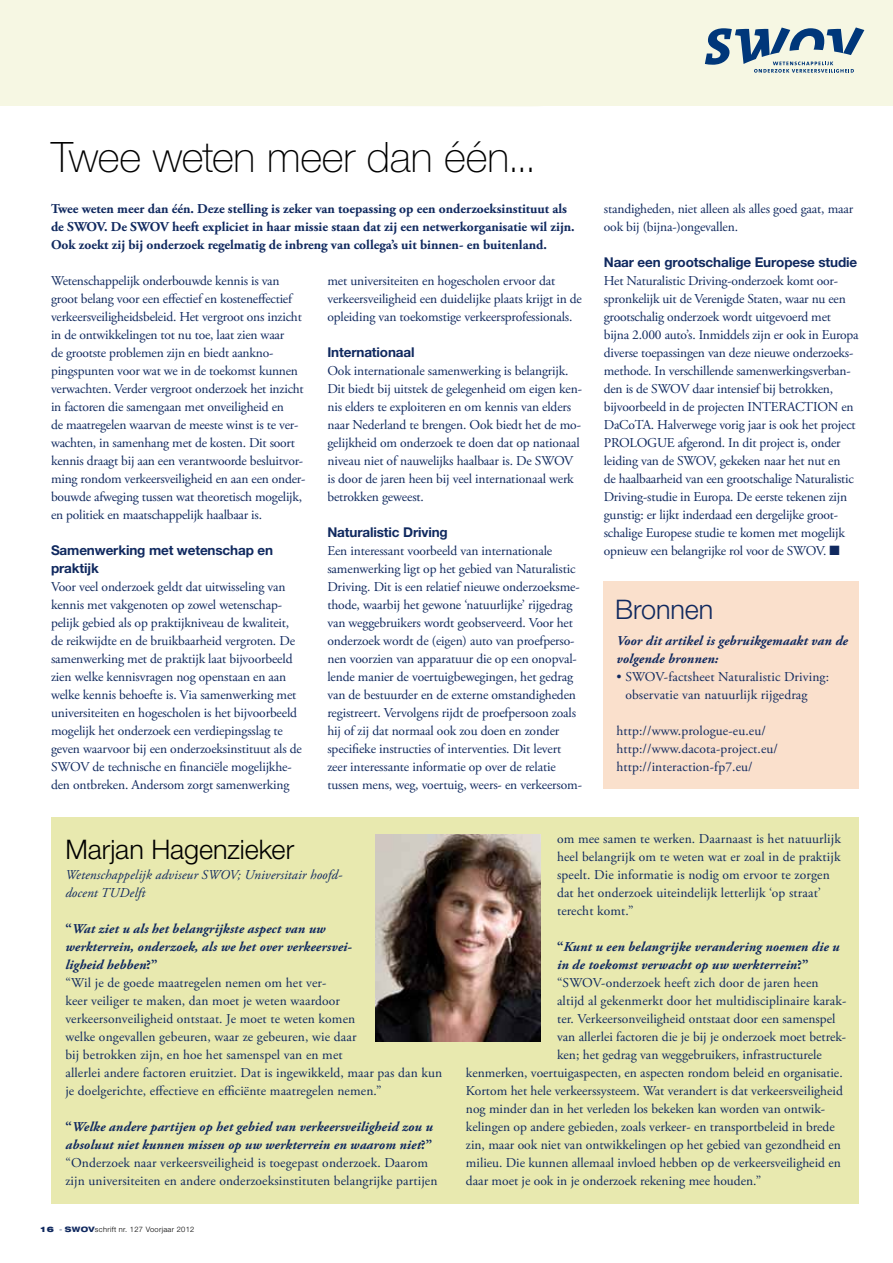
<style>
.page{position:relative;width:893px;height:1263px;background:#fff}
.page>*{position:absolute;margin:0;border:0;box-sizing:border-box;transform-origin:0 0}
.t1{font:100 42px "Helvetica Neue CE";letter-spacing:-.005em;color:#000}
.t2{font:300 27px "Helvetica Neue CE";color:#000}
.t3{font:300 27px "Helvetica Neue CE";letter-spacing:-.005em;color:#10295f}
.t4{font:13.5px/18px "Adobe Garamond Pro";letter-spacing:-.01em;color:#10295f}
.t5{font:13.5px/18px "Adobe Garamond Pro";letter-spacing:.01em;color:#10295f}
.t6{font:700 13.5px/18px "Adobe Garamond Pro";color:#10295f}
.t7{font:italic 700 13.5px/18px "Adobe Garamond Pro";letter-spacing:.01em;color:#10295f}
.t8{font:700 13.5px/18px "Helvetica Neue CE";letter-spacing:-.01em;color:#10295f}
.t9{font:italic 13.5px/18px "Adobe Garamond Pro";letter-spacing:.01em;color:#10295f}
.t10{font:300 7.5px "Helvetica Neue CE";letter-spacing:.04em;color:#000}
.s1{font-weight:700}
.s2{font-weight:700;font-style:italic}
.s3{font-family:"Helvetica Neue";font-weight:900;font-stretch:expanded;color:#10295f}
.s4{font-family:"Helvetica Neue";font-stretch:expanded;color:#10295f}
.s5{font-family:"Helvetica Neue";font-weight:800;font-stretch:expanded;color:#10295f}
.s6{font-style:normal}
</style>
<div class="page">
<div style="left:0;top:0;width:893px;height:105px;background:#f6f7e3"></div>
<svg style="left:310px;top:30px;width:583px;height:76px"></svg>
<svg style="left:705px;top:27px;width:159px;height:46px"></svg>
<div style="left:51px;top:817px;width:807px;height:386px;background:#e8e9af"></div>
<img style="left:375px;top:835px;width:165px;height:206px">
<div style="left:604px;top:582px;width:255px;height:207px;background:#fae0cc"></div>
<h1 class="t1" style="left:51px;top:133px;width:487px">Twee weten meer dan één...</h1>
<p class="t6" style="left:51px;top:200px;width:525px">Twee weten meer dan één. Deze stelling is zeker van toepassing op een onderzoeksinstituut als de SWOV. De SWOV heeft expliciet in haar missie staan dat zij een netwerkorganisatie wil zijn.<br>Ook zoekt zij bij onderzoek regelmatig de inbreng van collega’s uit binnen- en buitenland.</p>
<p class="t4" style="left:51px;top:272px;width:256px">Wetenschappelijk onderbouwde kennis is van groot belang voor een effectief en kosteneffectief verkeersveiligheidsbeleid. Het vergroot ons inzicht in de ontwikkelingen tot nu toe, laat zien waar<br>de grootste problemen zijn en biedt aankno&shy;pingspunten voor wat we in de toekomst kunnen verwachten. Verder vergroot onderzoek het inzicht in factoren die samengaan met onveiligheid en<br>de maatregelen waarvan de meeste winst is te ver&shy;wachten, in samenhang met de kosten. Dit soort kennis draagt bij aan een verantwoorde besluitvor&shy;ming rondom verkeersveiligheid en aan een onder&shy;bouwde afweging tussen wat theoretisch mogelijk, en politiek en maatschappelijk haalbaar is.</p>
<p class="t8" style="left:51px;top:541px;width:224px">Samenwerking met wetenschap en praktijk</p>
<p class="t4" style="left:51px;top:578px;width:252px">Voor veel onderzoek geldt dat uitwisseling van kennis met vakgenoten op zowel wetenschap&shy;pelijk gebied als op praktijkniveau de kwaliteit, de reikwijdte en de bruikbaarheid vergroten. De samenwerking met de praktijk laat bijvoorbeeld zien welke kennisvragen nog openstaan en aan welke kennis behoefte is. Via samenwerking met universiteiten en hogescholen is het bijvoorbeeld mogelijk het onderzoek een verdiepingsslag te geven waarvoor bij een onderzoeksinstituut als de SWOV de technische en financiële mogelijkhe&shy;den ontbreken. Andersom zorgt samenwerking</p>
<p class="t4" style="left:327px;top:272px;width:256px">met universiteiten en hogescholen ervoor dat verkeersveiligheid een duidelijke plaats krijgt in de opleiding van toekomstige verkeersprofessionals.</p>
<p class="t8" style="left:327px;top:343px;width:89px">Internationaal</p>
<p class="t4" style="left:327px;top:362px;width:256px">Ook internationale samenwerking is belangrijk.<br>Dit biedt bij uitstek de gelegenheid om eigen ken&shy;nis elders te exploiteren en om kennis van elders naar Nederland te brengen. Ook biedt het de mo&shy;gelijkheid om onderzoek te doen dat op nationaal niveau niet of nauwelijks haalbaar is. De SWOV is door de jaren heen bij veel internationaal werk betrokken geweest.</p>
<p class="t8" style="left:327px;top:523px;width:122px">Naturalistic Driving</p>
<p class="t4" style="left:327px;top:542px;width:256px">Een interessant voorbeeld van internationale samenwerking ligt op het gebied van Naturalistic Driving. Dit is een relatief nieuwe onderzoeksme&shy;thode, waarbij het gewone ‘natuurlijke’ rijgedrag van weggebruikers wordt geobserveerd. Voor het onderzoek wordt de (eigen) auto van proefperso&shy;nen voorzien van apparatuur die op een onopval&shy;lende manier de voertuigbewegingen, het gedrag van de bestuurder en de externe omstandigheden registreert. Vervolgens rijdt de proefpersoon zoals hij of zij dat normaal ook zou doen en zonder specifieke instructies of interventies. Dit levert zeer interessante informatie op over de relatie tussen mens, weg, voertuig, weers- en verkeersom-</p>
<p class="t4" style="left:604px;top:200px;width:251px">standigheden, niet alleen als alles goed gaat, maar ook bij (bijna-)ongevallen.</p>
<p class="t8" style="left:604px;top:253px;width:255px">Naar een grootschalige Europese studie</p>
<p class="t4" style="left:604px;top:272px;width:256px">Het Naturalistic Driving-onderzoek komt oor&shy;spronkelijk uit de Verenigde Staten, waar nu een grootschalig onderzoek wordt uitgevoerd met bijna 2.000 auto’s. Inmiddels zijn er ook in Europa diverse toepassingen van deze nieuwe onderzoeks&shy;methode. In verschillende samenwerkingsverban&shy;den is de SWOV daar intensief bij betrokken, bijvoorbeeld in de projecten INTERACTION en DaCoTA. Halverwege vorig jaar is ook het project PROLOGUE afgerond. In dit project is, onder leiding van de SWOV, gekeken naar het nut en<br>de haalbaarheid van een grootschalige Naturalistic Driving-studie in Europa. De eerste tekenen zijn gunstig: er lijkt inderdaad een dergelijke groot&shy;schalige Europese studie te komen met mogelijk opnieuw een belangrijke rol voor de SWOV. ■</p>
<h2 class="t3" style="left:615px;top:593px;width:100px">Bronnen</h2>
<p class="t7" style="left:616px;top:632px;width:233px">Voor dit artikel is gebruikgemaakt van de volgende bronnen:</p>
<p class="t5" style="left:625px;top:668px;width:205px;text-indent:-9px">• SWOV-factsheet Naturalistic Driving: observatie van natuurlijk rijgedrag</p>
<p class="t5" style="left:616px;top:722px;width:163px">http://www.prologue-eu.eu/ http://www.dacota-project.eu/ http://interaction-fp7.eu/</p>
<h2 class="t2" style="left:65px;top:833px;width:230px">Marjan Hagenzieker</h2>
<p class="t9" style="left:65px;top:866px;width:278px">Wetenschappelijk adviseur SWOV; Universitair hoofd&shy;docent TUDelft</p>
<p class="t5" style="left:65px;top:920px;width:378px"><span class="s1">“</span><span class="s2">Wat ziet u als het belangrijkste aspect van uw<br>werkterrein, onderzoek, als we het over verkeersvei-<br>ligheid hebben</span><span class="s1">?”<br></span>“Wil je de goede maatregelen nemen om het ver-<br>keer veiliger te maken, dan moet je weten waardoor verkeersonveiligheid ontstaat. Je moet te weten komen<br>welke ongevallen gebeuren, waar ze gebeuren, wie daar<br>bij betrokken zijn, en hoe het samenspel van en met<br>allerlei andere factoren eruitziet. Dat is ingewikkeld, maar pas dan kun je doelgerichte, effectieve en efficiënte maatregelen nemen.”</p>
<p class="t5" style="left:65px;top:1118px;width:374px"><span class="s1">“</span><span class="s2">Welke andere partijen op het gebied van verkeersveiligheid zou u absoluut niet kunnen missen op uw werkterrein en waarom niet</span><span class="s1">?” </span>“Onderzoek naar verkeersveiligheid is toegepast onderzoek. Daarom zijn universiteiten en andere onderzoeksinstituten belangrijke partijen</p>
<p class="t10" style="left:40px;top:1224px;width:155px"><span class="s3">1 6</span> <span class="s4">-</span> <span class="s5">SWOV</span>schrift nr. 127 Voorjaar 2012</p>
<p class="t5" style="left:557px;top:830px;width:285px">om mee samen te werken. Daarnaast is het natuurlijk heel belangrijk om te weten wat er zoal in de praktijk speelt. Die informatie is nodig om ervoor te zorgen dat het onderzoek uiteindelijk letterlijk ‘op straat’ terecht komt.”</p>
<p class="t7" style="left:557px;top:938px;width:284px"><span class="s6">“</span>Kunt u een belangrijke verandering noemen die u</p>
<p class="t7" style="left:557px;top:956px;width:253px">in de toekomst verwacht op uw werkterrein<span class="s6">?”</span></p>
<p class="t5" style="left:557px;top:974px;width:263px">“SWOV-onderzoek heeft zich door de jaren heen</p>
<p class="t5" style="left:557px;top:992px;width:291px">altijd al gekenmerkt door het multidisciplinaire karak-</p>
<p class="t4" style="left:557px;top:1010px;width:280px">ter. Verkeersonveiligheid ontstaat door een samenspel</p>
<p class="t4" style="left:557px;top:1028px;width:291px">van allerlei factoren die je bij je onderzoek moet betrek-</p>
<p class="t4" style="left:557px;top:1046px;width:266px">ken; het gedrag van weggebruikers, infrastructurele</p>
<p class="t4" style="left:466px;top:1064px;width:378px">kenmerken, voertuigaspecten, en aspecten rondom beleid en organisatie.</p>
<p class="t4" style="left:466px;top:1082px;width:378px">Kortom het hele verkeerssysteem. Wat verandert is dat verkeersveiligheid</p>
<p class="t4" style="left:466px;top:1100px;width:361px">nog minder dan in het verleden los bekeken kan worden van ontwik-</p>
<p class="t4" style="left:466px;top:1118px;width:370px">kelingen op andere gebieden, zoals verkeer- en transportbeleid in brede</p>
<p class="t4" style="left:466px;top:1136px;width:376px">zin, maar ook niet van ontwikkelingen op het gebied van gezondheid en</p>
<p class="t4" style="left:466px;top:1154px;width:376px">milieu. Die kunnen allemaal invloed hebben op de verkeersveiligheid en</p>
<p class="t4" style="left:466px;top:1172px;width:297px">daar moet je ook in je onderzoek rekening mee houden.”</p>
</div>
